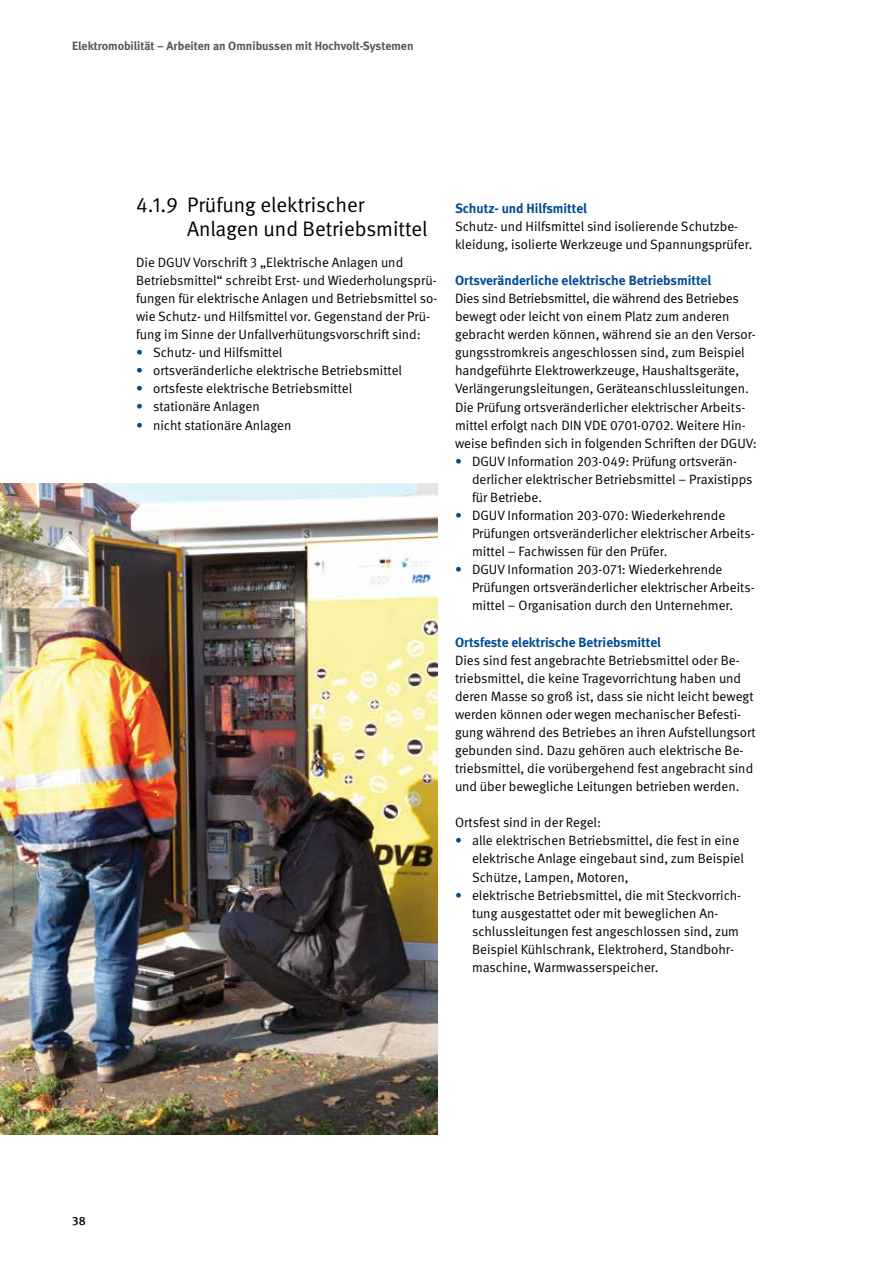
<style>
.page{position:relative;width:893px;height:1263px;background:#fff}
.page>*{position:absolute;margin:0;border:0;box-sizing:border-box;transform-origin:0 0}
.t1{font:21px/24px "DGUV Meta";color:#000}
.t2{font:13.5px/18.1px "DGUV Meta";color:#000}
.t3{font:700 13.5px "DGUV Meta";color:#004b93}
.t4{font:700 12px "DGUV Meta";color:#58585a}
.t5{font:500 12px "DGUV Meta";color:#000}
.s1{color:#004b93}
</style>
<div class="page">
<img style="left:0;top:484px;width:438px;height:650px">
<p class="t4" style="left:72px;top:39px;width:343px">Elektromobilität – Arbeiten an Omnibussen mit Hochvolt-Systemen</p>
<h1 class="t1" style="left:187px;top:193px;width:242px;text-indent:-51px">4.1.9 Prüfung elektrischer<br>Anlagen und Betriebsmittel</h1>
<p class="t2" style="left:136px;top:253px;width:303px">Die DGUV Vorschrift 3 „Elektrische Anlagen und Betriebsmittel“ schreibt Erst- und Wiederholungsprü&shy;fungen für elektrische Anlagen und Betriebsmittel so&shy;wie Schutz- und Hilfsmittel vor. Gegenstand der Prü&shy;fung im Sinne der Unfallverhütungsvorschrift sind:</p>
<p class="t2" style="left:136px;top:344px;width:148px"><span class="s1">•</span> Schutz- und Hilfsmittel</p>
<p class="t2" style="left:136px;top:362px;width:268px"><span class="s1">•</span> ortsveränderliche elektrische Betriebsmittel</p>
<p class="t2" style="left:136px;top:380px;width:218px"><span class="s1">•</span> ortsfeste elektrische Betriebsmittel</p>
<p class="t2" style="left:136px;top:398px;width:125px"><span class="s1">•</span> stationäre Anlagen</p>
<p class="t2" style="left:136px;top:416px;width:157px"><span class="s1">•</span> nicht stationäre Anlagen</p>
<p class="t3" style="left:455px;top:200px;width:134px">Schutz- und Hilfsmittel</p>
<p class="t2" style="left:455px;top:217px;width:299px">Schutz- und Hilfsmittel sind isolierende Schutzbe&shy;kleidung, isolierte Werkzeuge und Spannungsprüfer.</p>
<p class="t3" style="left:455px;top:272px;width:258px">Ortsveränderliche elektrische Betriebsmittel</p>
<p class="t2" style="left:455px;top:290px;width:303px">Dies sind Betriebsmittel, die während des Betriebes bewegt oder leicht von einem Platz zum anderen gebracht werden können, während sie an den Versor&shy;gungsstromkreis angeschlossen sind, zum Beispiel handgeführte Elektrowerkzeuge, Haushaltsgeräte, Verlängerungsleitungen, Geräteanschlussleitungen.<br>Die Prüfung ortsveränderlicher elektrischer Arbeits&shy;mittel erfolgt nach DIN VDE 0701-0702. Weitere Hin&shy;weise befinden sich in folgenden Schriften der DGUV:</p>
<p class="t2" style="left:472px;top:452px;width:282px;text-indent:-17px"><span class="s1">•</span> DGUV Information 203-049: Prüfung ortsverän&shy;derlicher elektrischer Betriebsmittel – Praxistipps für Betriebe.</p>
<p class="t2" style="left:472px;top:507px;width:284px;text-indent:-17px"><span class="s1">•</span> DGUV Information 203-070: Wiederkehrende<br>Prüfungen ortsveränderlicher elektrischer Arbeits&shy;mittel – Fachwissen für den Prüfer.</p>
<p class="t2" style="left:472px;top:561px;width:284px;text-indent:-17px"><span class="s1">•</span> DGUV Information 203-071: Wiederkehrende<br>Prüfungen ortsveränderlicher elektrischer Arbeits&shy;mittel – Organisation durch den Unternehmer.</p>
<p class="t3" style="left:455px;top:634px;width:208px">Ortsfeste elektrische Betriebsmittel</p>
<p class="t2" style="left:455px;top:651px;width:302px">Dies sind fest angebrachte Betriebsmittel oder Be&shy;triebsmittel, die keine Tragevorrichtung haben und deren Masse so groß ist, dass sie nicht leicht bewegt werden können oder wegen mechanischer Befesti&shy;gung während des Betriebes an ihren Aufstellungsort gebunden sind. Dazu gehören auch elektrische Be&shy;triebsmittel, die vorübergehend fest angebracht sind und über bewegliche Leitungen betrieben werden.</p>
<p class="t2" style="left:455px;top:814px;width:148px">Ortsfest sind in der Regel:</p>
<p class="t2" style="left:472px;top:832px;width:273px;text-indent:-17px"><span class="s1">•</span> alle elektrischen Betriebsmittel, die fest in eine elektrische Anlage eingebaut sind, zum Beispiel<br>Schütze, Lampen, Motoren,</p>
<p class="t2" style="left:472px;top:886px;width:271px;text-indent:-17px"><span class="s1">•</span> elektrische Betriebsmittel, die mit Steckvorrich&shy;tung ausgestattet oder mit beweglichen An&shy;schlussleitungen fest angeschlossen sind, zum Beispiel Kühlschrank, Elektroherd, Standbohr&shy;maschine, Warmwasserspeicher.</p>
<p class="t5" style="left:72px;top:1213px;width:15px">38</p>
</div>
